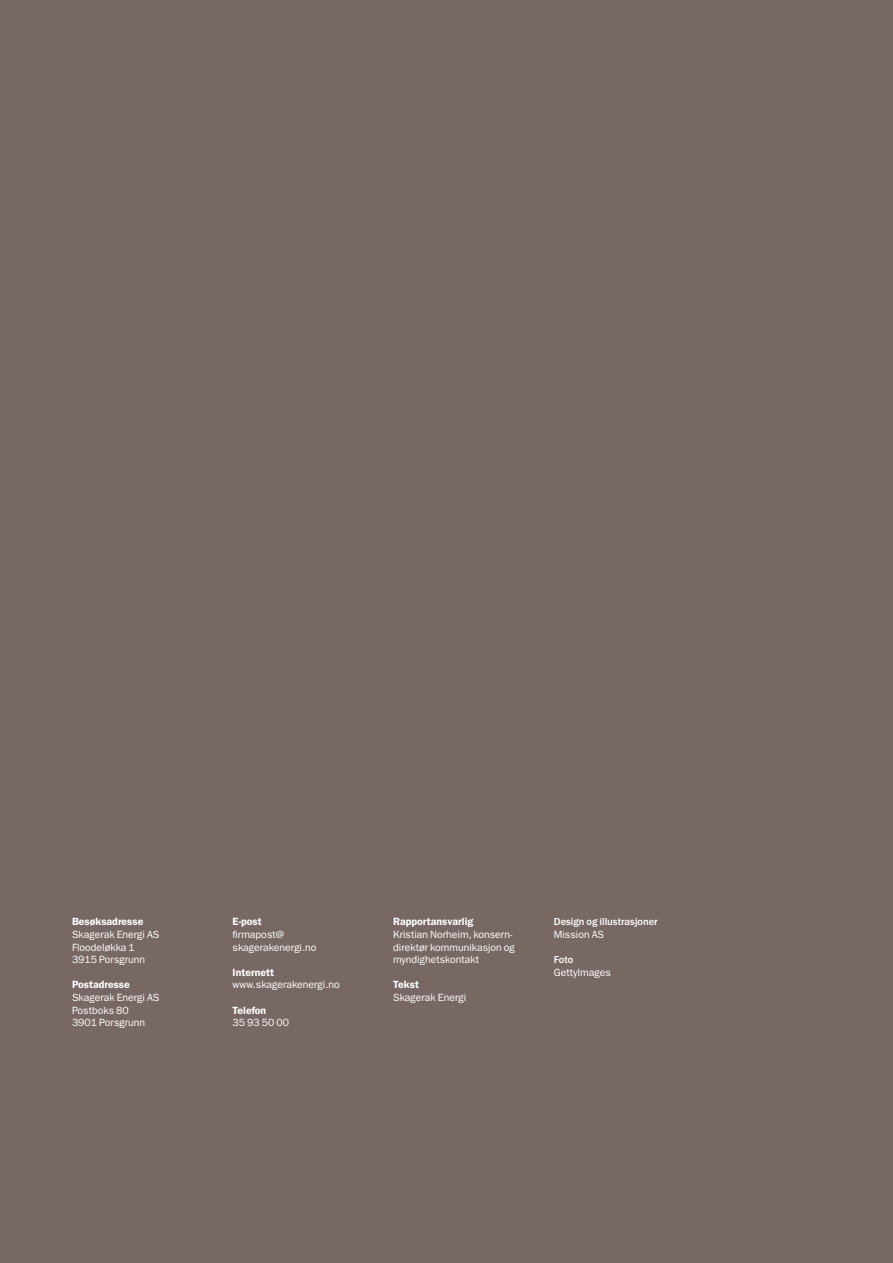
<style>
.page{position:relative;width:893px;height:1263px;background:#776863}
.page>*{position:absolute;margin:0;border:0;box-sizing:border-box;transform-origin:0 0}
.t1{font:10.5px/12.6px "ITC Franklin Gothic Std";color:#fff}
.t2{font:600 10.5px "ITC Franklin Gothic Std";color:#fff}
.t3{font:500 10.5px "ITC Franklin Gothic Std";color:#fff}
</style>
<div class="page">
<p class="t2" style="left:72px;top:915px;width:73px">Besøksadresse</p>
<p class="t1" style="left:72px;top:928px;width:89px">Skagerak Energi AS<br>Floodeløkka 1<br>3915 Porsgrunn</p>
<p class="t2" style="left:72px;top:978px;width:59px">Postadresse</p>
<p class="t1" style="left:72px;top:991px;width:89px">Skagerak Energi AS<br>Postboks 80<br>3901 Porsgrunn</p>
<p class="t2" style="left:233px;top:915px;width:31px">E-post</p>
<p class="t1" style="left:233px;top:928px;width:85px">firmapost@ skagerakenergi.no</p>
<p class="t2" style="left:233px;top:966px;width:43px">Internett</p>
<p class="t1" style="left:233px;top:978px;width:109px">www.skagerakenergi.no</p>
<p class="t2" style="left:233px;top:1004px;width:35px">Telefon</p>
<p class="t1" style="left:233px;top:1016px;width:58px">35 93 50 00</p>
<p class="t2" style="left:393px;top:915px;width:82px">Rapportansvarlig</p>
<p class="t1" style="left:393px;top:928px;width:123px">Kristian Norheim, konsern&shy;direktør kommunikasjon og myndighetskontakt</p>
<p class="t2" style="left:393px;top:978px;width:27px">Tekst</p>
<p class="t1" style="left:393px;top:991px;width:75px">Skagerak Energi</p>
<p class="t3" style="left:554px;top:916px;width:105px">Design og illustrasjoner</p>
<p class="t1" style="left:554px;top:928px;width:52px">Mission AS</p>
<p class="t3" style="left:554px;top:954px;width:21px">Foto</p>
<p class="t1" style="left:554px;top:966px;width:59px">GettyImages</p>
</div>
